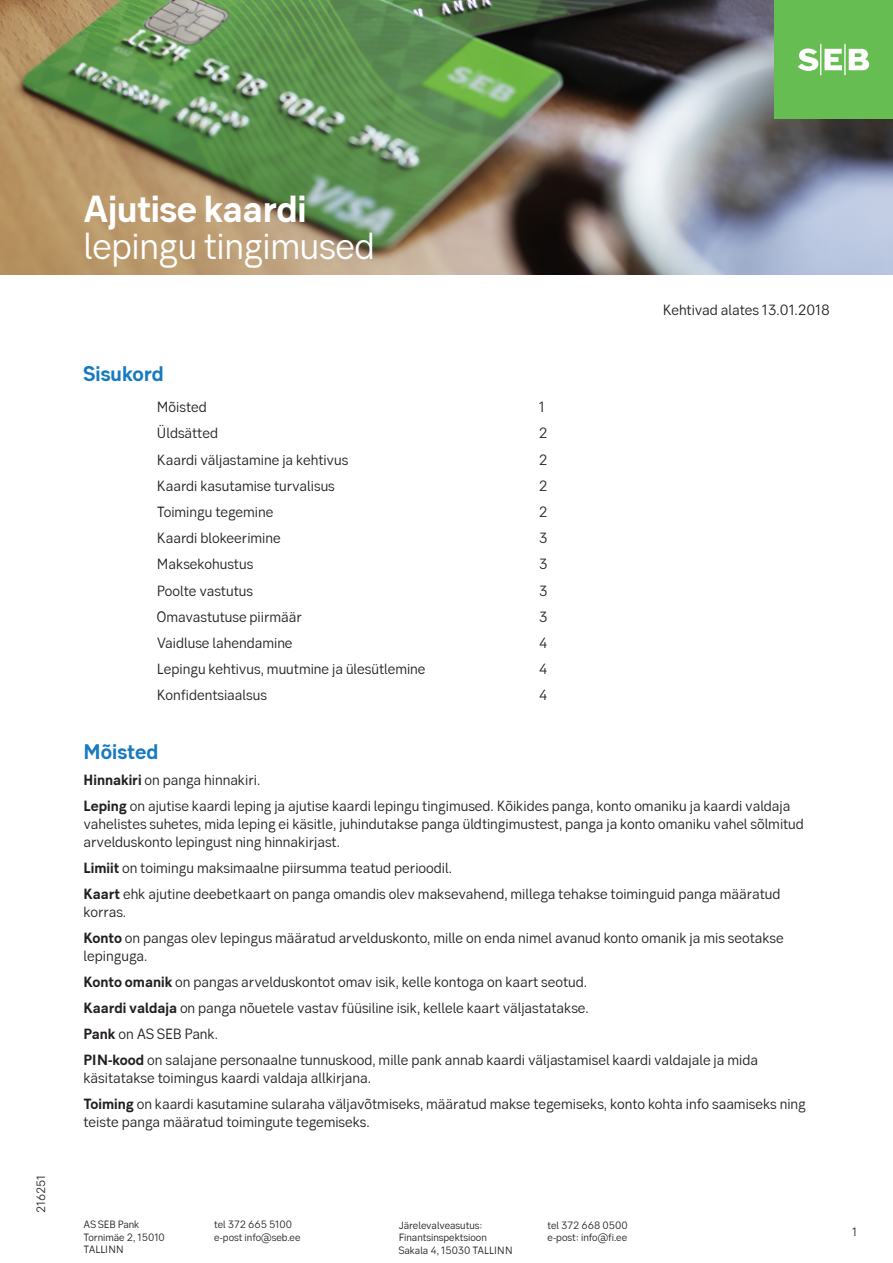
<style>
.page{position:relative;width:893px;height:1263px;background:#fff}
.page>*{position:absolute;margin:0;border:0;box-sizing:border-box;transform-origin:0 0}
.t1{font:37.5px "SEB Sans Serif";letter-spacing:-.01em;color:#fff}
.t2{font:700 37.5px "SEB Sans Serif";letter-spacing:-.01em;color:#fff}
.pealkiri_sinine{font:700 21px "SEB Sans Serif";color:#177ac0}
.Body_tekst_10_12_lep{font:14.7px/17.7px "SEB Sans Serif";color:#231f20}
.sisukord2{font:14.7px "SEB Sans Serif";color:#231f20}
.Body_tekst_10_12_lep-2{font:12px "SEB Sans Serif";color:#231f20}
.t3{font:10.5px/12.6px "SEB Sans Serif";color:#231f20}
.s1{font-weight:700}
</style>
<div class="page">
<img style="left:0;top:0;width:893px;height:274px">
<div style="left:774px;top:0;width:119px;height:119px;background:#66bd52"></div>
<svg style="left:798px;top:44px;width:71px;height:31px"></svg>
<p class="Body_tekst_10_12_lep-2" style="left:34px;top:1213px;width:39px;rotate:-90deg">216251</p>
<h1 class="t2" style="left:84px;top:186px;width:224px">Ajutise kaardi</h1>
<h1 class="t1" style="left:84px;top:224px;width:293px">lepingu tingimused</h1>
<p class="pealkiri_sinine" style="left:84px;top:361px;width:82px">Sisukord</p>
<p class="sisukord2" style="left:157px;top:398px;width:51px">Mõisted</p>
<p class="sisukord2" style="left:539px;top:398px;width:7px">1</p>
<p class="sisukord2" style="left:157px;top:425px;width:63px">Üldsätted</p>
<p class="sisukord2" style="left:539px;top:425px;width:10px">2</p>
<p class="sisukord2" style="left:157px;top:451px;width:193px">Kaardi väljastamine ja kehtivus</p>
<p class="sisukord2" style="left:539px;top:451px;width:10px">2</p>
<p class="sisukord2" style="left:157px;top:477px;width:179px">Kaardi kasutamise turvalisus</p>
<p class="sisukord2" style="left:539px;top:477px;width:10px">2</p>
<p class="sisukord2" style="left:157px;top:503px;width:118px">Toimingu tegemine</p>
<p class="sisukord2" style="left:539px;top:503px;width:10px">2</p>
<p class="sisukord2" style="left:157px;top:529px;width:125px">Kaardi blokeerimine</p>
<p class="sisukord2" style="left:539px;top:529px;width:10px">3</p>
<p class="sisukord2" style="left:157px;top:556px;width:98px">Maksekohustus</p>
<p class="sisukord2" style="left:539px;top:556px;width:10px">3</p>
<p class="sisukord2" style="left:157px;top:582px;width:97px">Poolte vastutus</p>
<p class="sisukord2" style="left:539px;top:582px;width:10px">3</p>
<p class="sisukord2" style="left:157px;top:608px;width:147px">Omavastutuse piirmäär</p>
<p class="sisukord2" style="left:539px;top:608px;width:10px">3</p>
<p class="sisukord2" style="left:157px;top:634px;width:137px">Vaidluse lahendamine</p>
<p class="sisukord2" style="left:539px;top:634px;width:10px">4</p>
<p class="sisukord2" style="left:157px;top:660px;width:270px">Lepingu kehtivus, muutmine ja ülesütlemine</p>
<p class="sisukord2" style="left:539px;top:660px;width:10px">4</p>
<p class="sisukord2" style="left:157px;top:687px;width:111px">Konfidentsiaalsus</p>
<p class="sisukord2" style="left:539px;top:687px;width:10px">4</p>
<p class="Body_tekst_10_12_lep" style="left:663px;top:301px;width:169px">Kehtivad alates 13.01.2018</p>
<p class="pealkiri_sinine" style="left:84px;top:739px;width:76px">Mõisted</p>
<p class="Body_tekst_10_12_lep" style="left:84px;top:771px;width:178px"><span class="s1">Hinnakiri</span> on panga hinnakiri.</p>
<p class="Body_tekst_10_12_lep" style="left:84px;top:797px;width:722px"><span class="s1">Leping</span> on ajutise kaardi leping ja ajutise kaardi lepingu tingimused. Kõikides panga, konto omaniku ja kaardi valdaja vahelistes suhetes, mida leping ei käsitle, juhindutakse panga üldtingimustest, panga ja konto omaniku vahel sõlmitud arvelduskonto lepingust ning hinnakirjast.</p>
<p class="Body_tekst_10_12_lep" style="left:84px;top:858px;width:370px"><span class="s1">Limiit</span> on toimingu maksimaalne piirsumma teatud perioodil.</p>
<p class="Body_tekst_10_12_lep" style="left:84px;top:885px;width:698px"><span class="s1">Kaart</span> ehk ajutine deebetkaart on panga omandis olev maksevahend, millega tehakse toiminguid panga määratud korras.</p>
<p class="Body_tekst_10_12_lep" style="left:84px;top:929px;width:702px"><span class="s1">Konto</span> on pangas olev lepingus määratud arvelduskonto, mille on enda nimel avanud konto omanik ja mis seotakse lepinguga.</p>
<p class="Body_tekst_10_12_lep" style="left:84px;top:972px;width:505px"><span class="s1">Konto omanik</span> on pangas arvelduskontot omav isik, kelle kontoga on kaart seotud.</p>
<p class="Body_tekst_10_12_lep" style="left:84px;top:999px;width:507px"><span class="s1">Kaardi valdaja</span> on panga nõuetele vastav füüsiline isik, kellele kaart väljastatakse.</p>
<p class="Body_tekst_10_12_lep" style="left:84px;top:1025px;width:136px"><span class="s1">Pank</span> on AS SEB Pank.</p>
<p class="Body_tekst_10_12_lep" style="left:84px;top:1051px;width:676px"><span class="s1">PIN-kood</span> on salajane personaalne tunnuskood, mille pank annab kaardi väljastamisel kaardi valdajale ja mida käsitatakse toimingus kaardi valdaja allkirjana.</p>
<p class="Body_tekst_10_12_lep" style="left:84px;top:1095px;width:724px"><span class="s1">Toiming</span> on kaardi kasutamine sularaha väljavõtmiseks, määratud makse tegemiseks, konto kohta info saamiseks ning teiste panga määratud toimingute tegemiseks.</p>
<p class="t3" style="left:84px;top:1218px;width:83px">AS SEB Pank<br>Tornimäe 2, 15010<br>TALLINN</p>
<p class="t3" style="left:214px;top:1218px;width:88px">tel 372 665 5100 e-post info@seb.ee</p>
<p class="t3" style="left:399px;top:1219px;width:115px">Järelevalveasutus:<br>Finantsinspektsioon<br>Sakala 4, 15030 TALLINN</p>
<p class="t3" style="left:547px;top:1219px;width:82px">tel 372 668 0500 e-post: info@fi.ee</p>
<p class="Body_tekst_10_12_lep-2" style="left:852px;top:1225px;width:6px">1</p>
</div>
